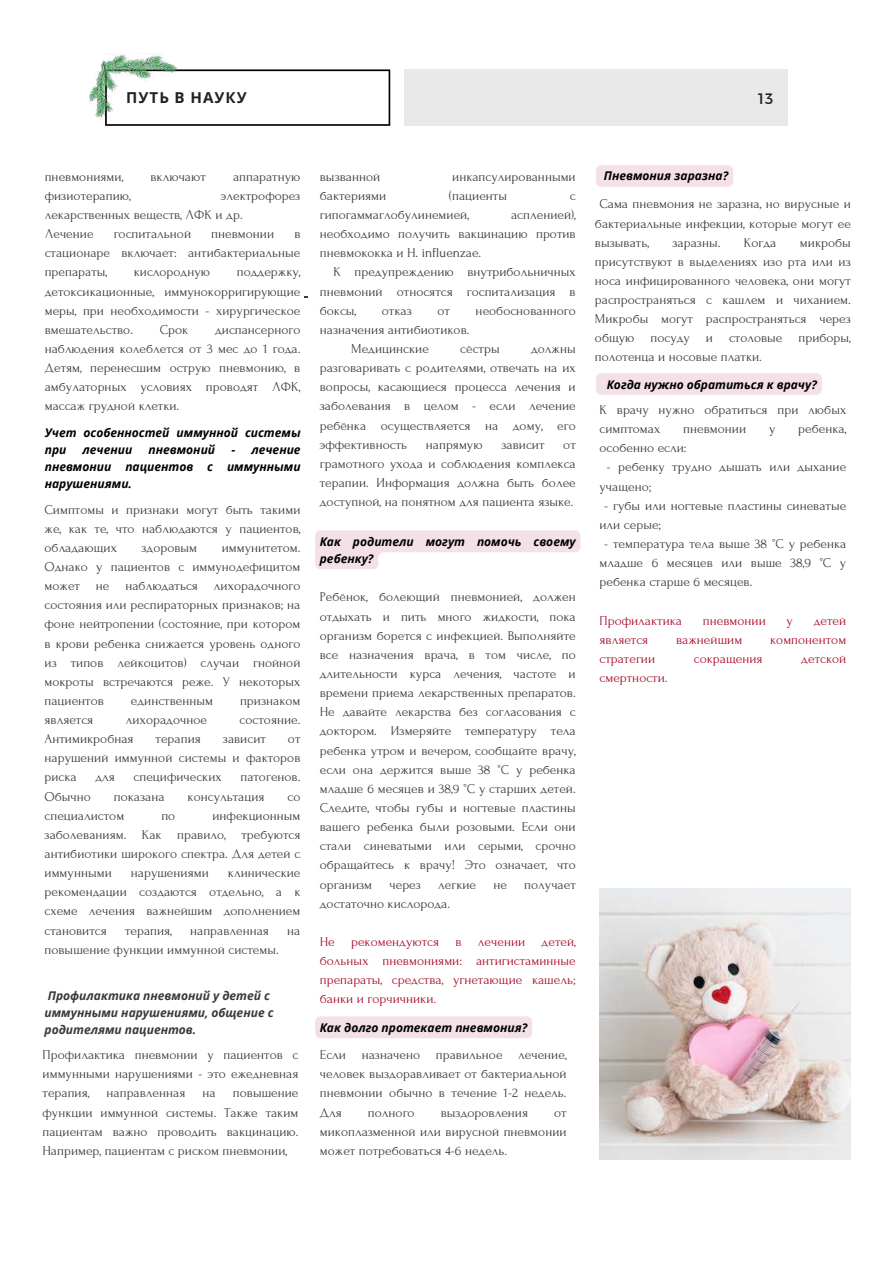
<style>
.page{position:relative;width:893px;height:1264px;background:#fff}
.page>*{position:absolute;margin:0;border:0;box-sizing:border-box;transform-origin:0 0}
.t1{font:700 15.15px "Noto Sans";letter-spacing:.07em;color:#222}
.t2{font:15.15px "Montserrat";color:#222}
.t3{font:13.5px/19.2px "Forum";color:#3b3939;text-align:justify}
.t4{font:13.5px/19.2px "Forum";color:#a80b29;text-align:justify}
.t5{font:italic 700 12px/17px "Open Sans";color:#000}
.t6{font:italic 700 12px/17px "Open Sans";color:#3b3939}
</style>
<div class="page">
<img style="left:599px;top:888px;width:251px;height:270px">
<svg style="left:105px;top:69px;width:285px;height:57px"></svg>
<div style="left:404px;top:69px;width:383px;height:57px;background:#e9e9e9"></div>
<img style="left:89px;top:54px;width:95px;height:70px">
<svg style="left:315px;top:530px;width:265px;height:39px"></svg>
<div style="left:315px;top:1016px;width:217px;height:22px;background:#f4e1e5;border-radius:5px"></div>
<div style="left:596px;top:165px;width:137px;height:22px;background:#f4e1e5"></div>
<div style="left:595px;top:373px;width:226px;height:22px;background:#f4e1e5;border-radius:5px"></div>
<p class="t1" style="left:126px;top:87px;width:122px">ПУТЬ В НАУКУ</p>
<p class="t2" style="left:758px;top:89px;width:17px">13</p>
<p class="t3" style="left:45px;top:167px;width:80px">пневмониями,</p>
<p class="t3" style="left:150px;top:167px;width:57px">включают</p>
<p class="t3" style="left:233px;top:167px;width:69px">аппаратную</p>
<p class="t3" style="left:45px;top:186px;width:87px">физиотерапию,</p>
<p class="t3" style="left:45px;top:186px;width:257px;text-align:left;text-indent:176px">электрофорез лекарственных веществ, ЛФК и др.<br>Лечение</p>
<p class="t3" style="left:114px;top:224px;width:79px">госпитальной</p>
<p class="t3" style="left:211px;top:224px;width:64px">пневмонии</p>
<p class="t3" style="left:45px;top:224px;width:257px;text-indent:249px">в стационаре включает: антибактериальные препараты,</p>
<p class="t3" style="left:45px;top:263px;width:257px;text-indent:192px">поддержку, детоксикационные, иммунокорригирующие меры, при необходимости - хирургическое вмешательство.</p>
<p class="t3" style="left:134px;top:263px;width:78px">кислородную</p>
<p class="t3" style="left:160px;top:320px;width:30px">Срок</p>
<p class="t3" style="left:45px;top:320px;width:257px;text-indent:170px">диспансерного наблюдения колеблется от 3 мес до 1 года.<br>Детям, перенесшим острую пневмонию, в амбулаторных условиях проводят ЛФК, массаж грудной клетки.</p>
<p class="t5" style="left:45px;top:424px;width:257px">Учет особенностей иммунной системы при</p>
<p class="t5" style="left:83px;top:441px;width:51px">лечении</p>
<p class="t5" style="left:148px;top:441px;width:68px">пневмоний</p>
<p class="t5" style="left:45px;top:441px;width:257px;text-align:justify;text-indent:187px">- лечение пневмонии пациентов с иммунными нарушениями.</p>
<p class="t3" style="left:45px;top:500px;width:257px">Симптомы и признаки могут быть такими же, как те, что наблюдаются у пациентов, обладающих</p>
<p class="t3" style="left:141px;top:538px;width:57px">здоровым</p>
<p class="t3" style="left:45px;top:538px;width:257px;text-indent:177px">иммунитетом.<br>Однако у пациентов с иммунодефицитом может не наблюдаться лихорадочного состояния или респираторных признаков; на фоне нейтропении (состояние, при котором в крови ребенка снижается уровень одного из типов лейкоцитов) случаи гнойной мокроты встречаются реже. У некоторых пациентов</p>
<p class="t3" style="left:131px;top:691px;width:84px">единственным</p>
<p class="t3" style="left:240px;top:691px;width:62px">признаком</p>
<p class="t3" style="left:45px;top:710px;width:50px">является</p>
<p class="t3" style="left:126px;top:710px;width:83px">лихорадочное</p>
<p class="t3" style="left:240px;top:710px;width:62px">состояние.</p>
<p class="t3" style="left:45px;top:729px;width:91px">Антимикробная</p>
<p class="t3" style="left:156px;top:729px;width:47px">терапия</p>
<p class="t3" style="left:223px;top:729px;width:45px">зависит</p>
<p class="t3" style="left:45px;top:729px;width:257px;text-indent:243px">от нарушений иммунной системы и факторов риска</p>
<p class="t3" style="left:95px;top:767px;width:21px">для</p>
<p class="t3" style="left:134px;top:767px;width:90px">специфических</p>
<p class="t3" style="left:240px;top:767px;width:61px">патогенов.</p>
<p class="t3" style="left:45px;top:787px;width:48px">Обычно</p>
<p class="t3" style="left:114px;top:787px;width:52px">показана</p>
<p class="t3" style="left:188px;top:787px;width:78px">консультация</p>
<p class="t3" style="left:287px;top:787px;width:14px">со</p>
<p class="t3" style="left:45px;top:806px;width:81px">специалистом</p>
<p class="t3" style="left:161px;top:806px;width:15px">по</p>
<p class="t3" style="left:45px;top:806px;width:257px;text-indent:168px">инфекционным заболеваниям. Как правило, требуются антибиотики широкого спектра. Для детей с иммунными</p>
<p class="t3" style="left:45px;top:863px;width:257px;text-indent:183px">клинические рекомендации создаются отдельно, а к схеме лечения важнейшим дополнением становится</p>
<p class="t3" style="left:131px;top:863px;width:79px">нарушениями</p>
<p class="t3" style="left:125px;top:920px;width:48px">терапия,</p>
<p class="t3" style="left:190px;top:920px;width:80px">направленная</p>
<p class="t3" style="left:287px;top:920px;width:15px">на</p>
<p class="t3" style="left:45px;top:940px;width:236px">повышение функции иммунной системы.</p>
<p class="t6" style="left:45px;top:986px;width:230px">Профилактика пневмоний у детей с иммунными нарушениями, общение с родителями пациентов.</p>
<p class="t3" style="left:43px;top:1045px;width:257px">Профилактика пневмонии у пациентов с иммунными нарушениями - это ежедневная терапия,</p>
<p class="t3" style="left:43px;top:1083px;width:257px;text-indent:190px">повышение функции иммунной системы. Также таким пациентам важно проводить вакцинацию.<br>Например, пациентам с риском пневмонии,</p>
<p class="t3" style="left:107px;top:1083px;width:80px">направленная</p>
<p class="t3" style="left:202px;top:1083px;width:15px">на</p>
<p class="t3" style="left:320px;top:167px;width:62px">вызванной</p>
<p class="t3" style="left:452px;top:167px;width:125px">инкапсулированными</p>
<p class="t3" style="left:320px;top:186px;width:68px">бактериями</p>
<p class="t3" style="left:449px;top:186px;width:59px">(пациенты</p>
<p class="t3" style="left:570px;top:186px;width:7px">с</p>
<p class="t3" style="left:320px;top:205px;width:151px">гипогаммаглобулинемией,</p>
<p class="t3" style="left:320px;top:205px;width:257px;text-indent:191px">аспленией), необходимо получить вакцинацию против пневмококка и H. influenzae.</p>
<p class="t3" style="left:320px;top:263px;width:257px;text-indent:14px">К предупреждению внутрибольничных пневмоний относятся госпитализация в боксы,</p>
<p class="t3" style="left:382px;top:301px;width:31px">отказ</p>
<p class="t3" style="left:437px;top:301px;width:14px">от</p>
<p class="t3" style="left:475px;top:301px;width:102px">необоснованного</p>
<p class="t3" style="left:351px;top:320px;width:120px;text-indent:-31px">назначения антибиотиков.<br>Медицинские</p>
<p class="t3" style="left:460px;top:339px;width:41px">сёстры</p>
<p class="t3" style="left:320px;top:339px;width:257px;text-indent:211px">должны разговаривать с родителями, отвечать на их вопросы, касающиеся процесса лечения и заболевания в целом - если лечение ребёнка осуществляется на дому, его эффективность</p>
<p class="t3" style="left:320px;top:435px;width:257px;text-indent:243px">от грамотного ухода и соблюдения комплекса терапии. Информация должна быть более доступной, на понятном для пациента языке.</p>
<p class="t3" style="left:426px;top:435px;width:58px">напрямую</p>
<p class="t3" style="left:501px;top:435px;width:45px">зависит</p>
<p class="t5" style="left:320px;top:532px;width:257px">Как родители могут помочь своему ребенку?</p>
<p class="t3" style="left:320px;top:587px;width:257px">Ребёнок, болеющий пневмонией, должен отдыхать и пить много жидкости, пока организм борется с инфекцией. Выполняйте все назначения врача, в том числе, по длительности курса лечения, частоте и времени приема лекарственных препаратов.<br>Не давайте лекарства без согласования с доктором. Измеряйте температуру тела ребенка утром и вечером, сообщайте врачу, если она держится выше 38 °C у ребенка младше 6 месяцев и 38,9 °C у старших детей.<br>Следите, чтобы губы и ногтевые пластины вашего ребенка были розовыми. Если они стали синеватыми или серыми, срочно обращайтесь к врачу! Это означает, что организм</p>
<p class="t3" style="left:389px;top:874px;width:33px">через</p>
<p class="t3" style="left:438px;top:874px;width:39px">легкие</p>
<p class="t3" style="left:493px;top:874px;width:15px">не</p>
<p class="t3" style="left:524px;top:874px;width:53px">получает</p>
<p class="t3" style="left:320px;top:893px;width:132px">достаточно кислорода.</p>
<p class="t4" style="left:320px;top:932px;width:257px">Не рекомендуются в лечении детей, больных пневмониями: антигистаминные препараты, средства, угнетающие кашель; банки и горчичники.</p>
<p class="t5" style="left:320px;top:1018px;width:209px">Как долго протекает пневмония?</p>
<p class="t3" style="left:320px;top:1045px;width:248px">Если назначено правильное лечение, человек выздоравливает от бактериальной пневмонии обычно в течение 1-2 недель.<br>Для</p>
<p class="t3" style="left:368px;top:1102px;width:48px">полного</p>
<p class="t3" style="left:440px;top:1102px;width:89px">выздоровления</p>
<p class="t3" style="left:320px;top:1102px;width:248px;text-indent:234px">от микоплазменной или вирусной пневмонии может потребоваться 4-6 недель.</p>
<p class="t5" style="left:603px;top:167px;width:126px">Пневмония заразна?</p>
<p class="t3" style="left:595px;top:195px;width:257px;text-indent:4px">Сама пневмония не заразна, но вирусные и бактериальные инфекции, которые могут ее вызывать,</p>
<p class="t3" style="left:672px;top:233px;width:49px">заразны.</p>
<p class="t3" style="left:743px;top:233px;width:34px">Когда</p>
<p class="t3" style="left:595px;top:233px;width:257px;text-indent:205px">микробы присутствуют в выделениях изо рта или из носа инфицированного человека, они могут распространяться с кашлем и чиханием.<br>Микробы могут распространяться через общую посуду и столовые приборы, полотенца и носовые платки.</p>
<p class="t5" style="left:606px;top:375px;width:211px">Когда нужно обратиться к врачу?</p>
<p class="t3" style="left:599px;top:400px;width:248px">К врачу нужно обратиться при любых симптомах</p>
<p class="t3" style="left:683px;top:419px;width:64px">пневмонии</p>
<p class="t3" style="left:769px;top:419px;width:8px">у</p>
<p class="t3" style="left:798px;top:419px;width:50px">ребенка,</p>
<p class="t3" style="left:599px;top:438px;width:89px">особенно если:</p>
<p class="t3" style="left:599px;top:458px;width:248px;text-indent:7px">- ребенку трудно дышать или дыхание учащено;</p>
<p class="t3" style="left:599px;top:496px;width:248px;text-indent:5px">- губы или ногтевые пластины синеватые или серые;</p>
<p class="t3" style="left:599px;top:534px;width:248px;text-indent:5px">- температура тела выше 38 °C у ребенка младше 6 месяцев или выше 38,9 °C у ребенка старше 6 месяцев.</p>
<p class="t4" style="left:599px;top:611px;width:84px">Профилактика</p>
<p class="t4" style="left:702px;top:611px;width:64px">пневмонии</p>
<p class="t4" style="left:786px;top:611px;width:8px">у</p>
<p class="t4" style="left:813px;top:611px;width:34px">детей</p>
<p class="t4" style="left:599px;top:630px;width:50px">является</p>
<p class="t4" style="left:676px;top:630px;width:68px">важнейшим</p>
<p class="t4" style="left:770px;top:630px;width:78px">компонентом</p>
<p class="t4" style="left:599px;top:649px;width:57px">стратегии</p>
<p class="t4" style="left:693px;top:649px;width:70px">сокращения</p>
<p class="t4" style="left:801px;top:649px;width:46px">детской</p>
<p class="t4" style="left:599px;top:668px;width:70px">смертности.</p>
</div>
